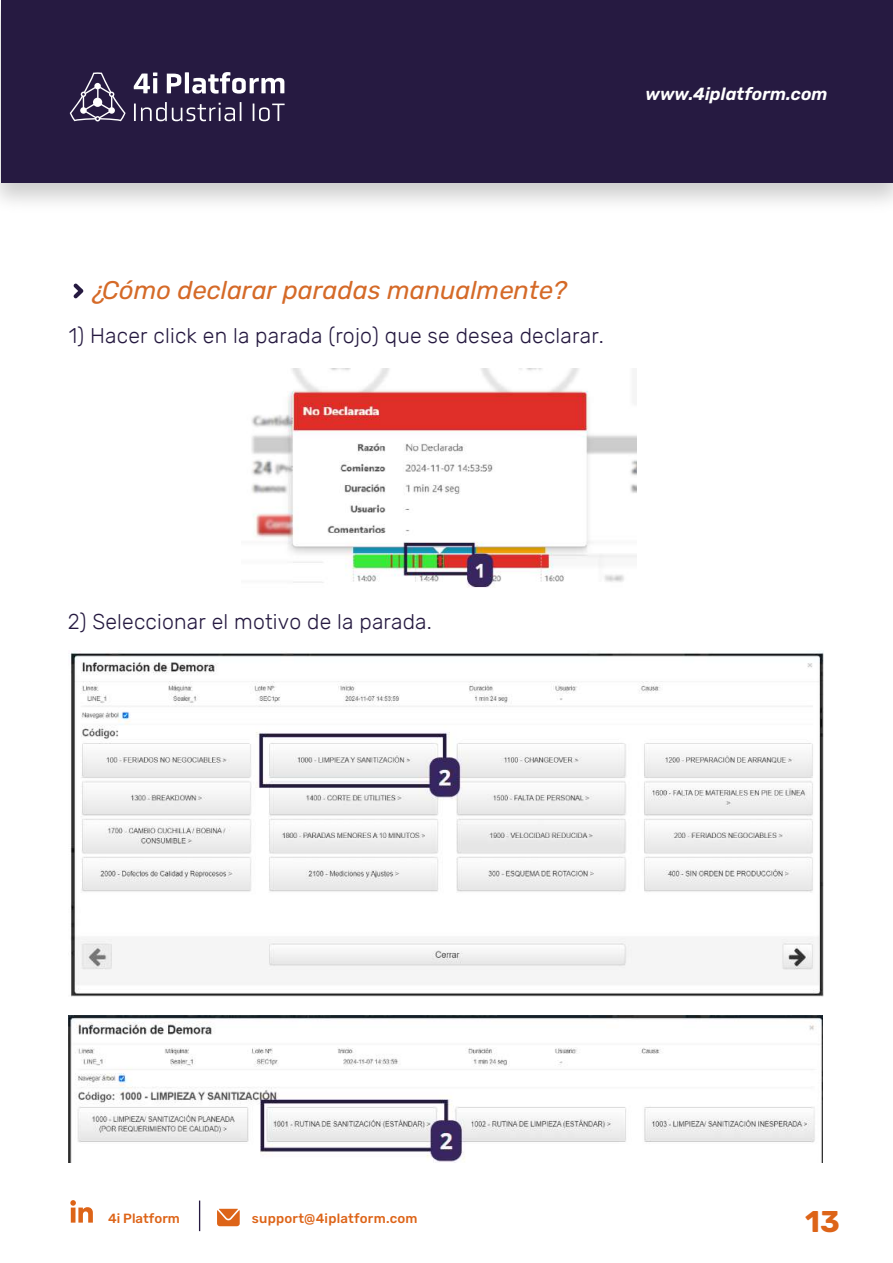
<style>
.page{position:relative;width:893px;height:1263px;background:#fff}
.page>*{position:absolute;margin:0;border:0;box-sizing:border-box;transform-origin:0 0}
.t1{font:700 30px "Rubik";color:#dd6418}
.t2{font:italic 25.5px "Rubik";color:#d56a28}
.t3{font:300 21.3px "Rubik";letter-spacing:.01em;color:#261a41}
.t4{font:italic 600 17.55px "Rubik";color:#fff}
.t5{font:500 13.35px "Rubik";letter-spacing:.015em;color:#dd6418}
</style>
<div class="page">
<div style="left:1px;top:0;width:892px;height:183px;background:#261a41"></div>
<svg style="left:134px;top:72px;width:23px;height:21px"></svg>
<svg style="left:167px;top:72px;width:117px;height:22px"></svg>
<svg style="left:134px;top:102px;width:107px;height:19px"></svg>
<svg style="left:253px;top:103px;width:32px;height:18px"></svg>
<svg style="left:70px;top:72px;width:56px;height:49px"></svg>
<svg style="left:217px;top:1209px;width:23px;height:17px"></svg>
<svg style="left:70px;top:1200px;width:23px;height:22px"></svg>
<hr style="left:199px;top:1200px;width:1px;height:31px;background:#261a41">
<img style="left:251px;top:369px;width:385px;height:219px">
<img style="left:70px;top:651px;width:754px;height:345px">
<svg style="left:73px;top:284px;width:10px;height:14px"></svg>
<img style="left:69px;top:1016px;width:753px;height:146px">
<p class="t4" style="left:645px;top:84px;width:184px">www.4iplatform.com</p>
<p class="t2" style="left:89px;top:276px;width:479px">¿Cómo declarar paradas manualmente?</p>
<p class="t3" style="left:69px;top:324px;width:537px">1) Hacer click en la parada (rojo) que se desea declarar.</p>
<p class="t3" style="left:68px;top:609px;width:366px">2) Seleccionar el motivo de la parada.</p>
<p class="t5" style="left:108px;top:1210px;width:73px">4i Platform</p>
<p class="t5" style="left:252px;top:1210px;width:167px">support@4iplatform.com</p>
<h1 class="t1" style="left:805px;top:1205px;width:36px">13</h1>
</div>
